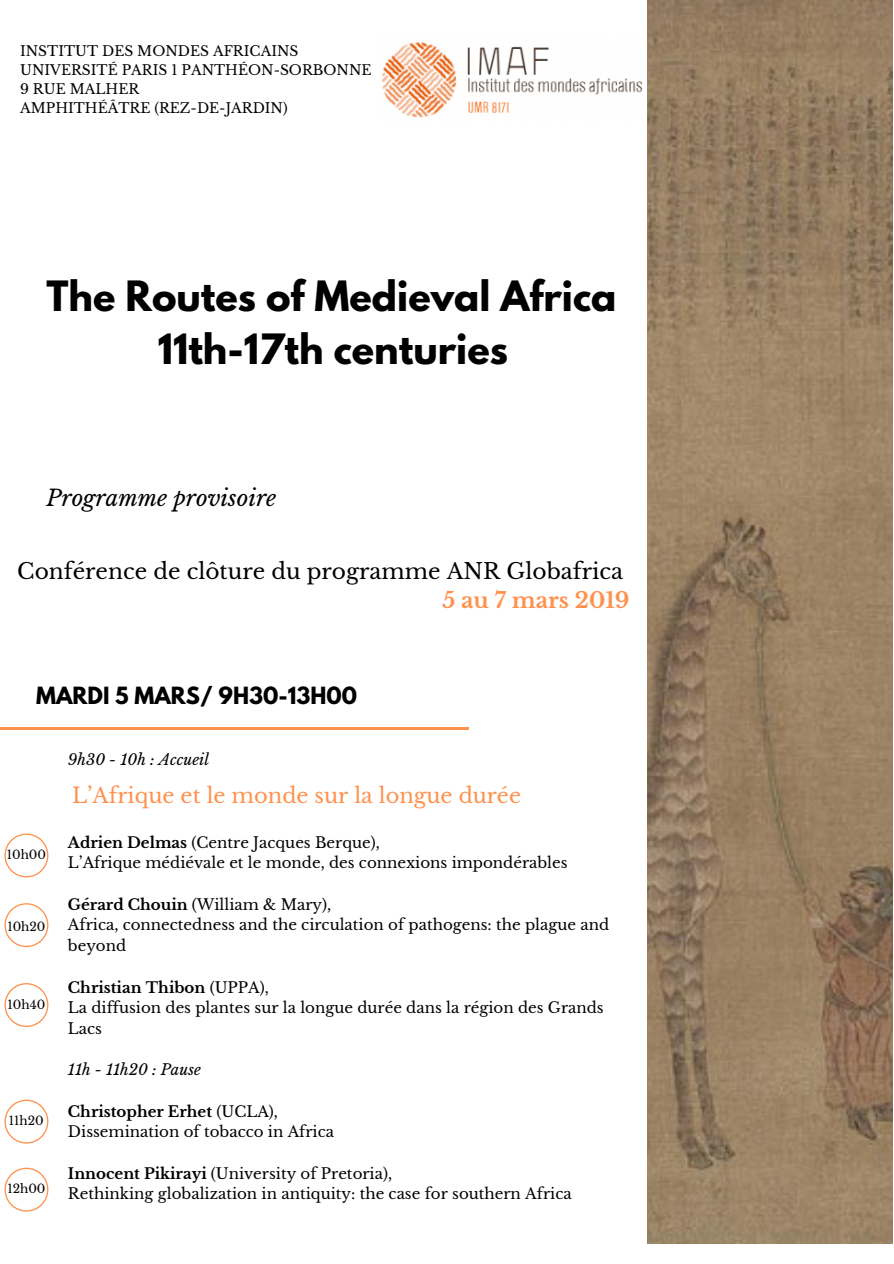
<style>
.page{position:relative;width:894px;height:1264px;background:#fff}
.page>*{position:absolute;margin:0;border:0;box-sizing:border-box;transform-origin:0 0}
.t1{font:700 37.05px/52.9px "League Spartan";color:#000;text-align:center}
.t2{font:italic 22.2px "Libre Baskerville";color:#000}
.t3{font:21.75px "Libre Baskerville";color:#000}
.t4{font:700 21.75px "Libre Baskerville";color:#ff914d}
.t5{font:21px "Libre Baskerville";color:#ff914d}
.t6{font:700 21px "League Spartan";color:#000}
.t7{font:15px/20.7px "Libre Baskerville";color:#000}
.t8{font:italic 15px "Libre Baskerville";color:#000}
.t9{font:13.8px/19px "Libre Baskerville";color:#000}
.t10{font:12px "Libre Baskerville";color:#000}
.s1{font-weight:700}
</style>
<div class="page">
<img style="left:647px;top:0;width:245px;height:1243px">
<img style="left:381px;top:42px;width:262px;height:76px">
<svg style="left:4px;top:833px;width:44px;height:44px"></svg>
<svg style="left:4px;top:903px;width:44px;height:44px"></svg>
<svg style="left:4px;top:983px;width:44px;height:44px"></svg>
<svg style="left:4px;top:1167px;width:44px;height:44px"></svg>
<svg style="left:4px;top:1099px;width:44px;height:44px"></svg>
<hr style="left:0;top:727px;width:469px;height:3px;background:#ff914d">
<p class="t9" style="left:20px;top:42px;width:353px">INSTITUT DES MONDES AFRICAINS<br>UNIVERSITÉ PARIS 1 PANTHÉON-SORBONNE<br>9 RUE MALHER<br>AMPHITHÉÂTRE (REZ-DE-JARDIN)</p>
<h1 class="t1" style="left:47px;top:275px;width:571px">The Routes of Medieval Africa<br>11th-17th centuries</h1>
<h2 class="t2" style="left:47px;top:484px;width:231px">Programme provisoire</h2>
<h3 class="t3" style="left:17px;top:557px;width:607px">Conférence de clôture du programme ANR Globafrica</h3>
<h3 class="t4" style="left:442px;top:587px;width:188px">5 au 7 mars 2019</h3>
<h3 class="t6" style="left:36px;top:685px;width:322px">MARDI 5 MARS/ 9H30-13H00</h3>
<p class="t8" style="left:68px;top:750px;width:143px">9h30 - 10h : Accueil</p>
<p class="t10" style="left:7px;top:847px;width:41px">10h00</p>
<p class="t10" style="left:7px;top:919px;width:40px">10h20</p>
<p class="t10" style="left:8px;top:996px;width:39px">10h40</p>
<p class="t10" style="left:9px;top:1113px;width:36px">11h20</p>
<p class="t10" style="left:7px;top:1181px;width:40px">12h00</p>
<h3 class="t5" style="left:72px;top:783px;width:450px">L’Afrique et le monde sur la longue durée</h3>
<p class="t7" style="left:68px;top:832px;width:501px"><span class="s1">Adrien Delmas</span> (Centre Jacques Berque),<br>L’Afrique médiévale et le monde, des connexions impondérables</p>
<p class="t7" style="left:68px;top:894px;width:542px"><span class="s1">Gérard Chouin</span> (William &amp; Mary),<br>Africa, connectedness and the circulation of pathogens: the plague and beyond</p>
<p class="t7" style="left:68px;top:976px;width:537px"><span class="s1">Christian Thibon</span> (UPPA),<br>La diffusion des plantes sur la longue durée dans la région des Grands<br>Lacs</p>
<p class="t8" style="left:68px;top:1060px;width:134px">11h - 11h20 : Pause</p>
<p class="t7" style="left:68px;top:1100px;width:267px"><span class="s1">Christopher Erhet</span> (UCLA),<br>Dissemination of tobacco in Africa</p>
<p class="t7" style="left:68px;top:1162px;width:505px"><span class="s1">Innocent Pikirayi</span> (University of Pretoria),<br>Rethinking globalization in antiquity: the case for southern Africa</p>
</div>
